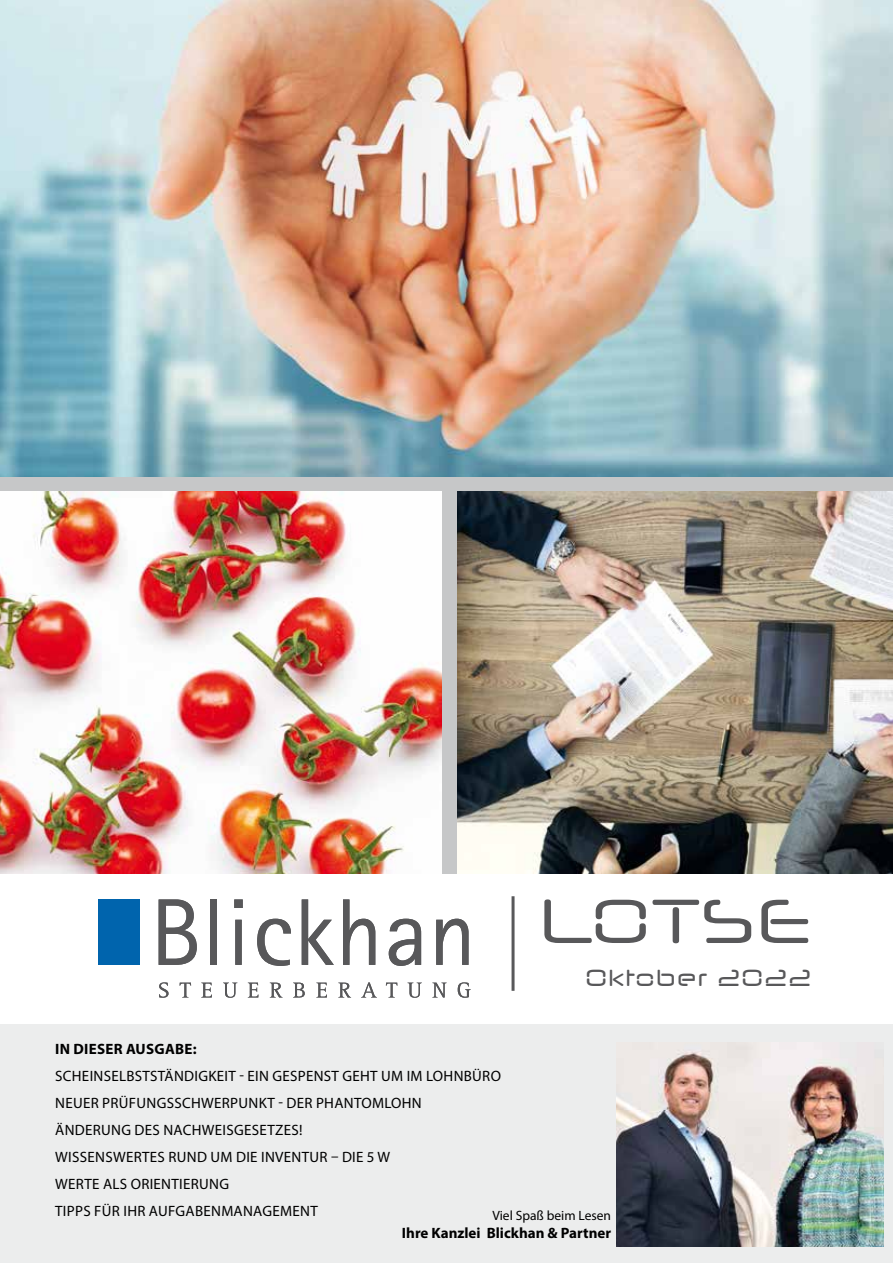
<style>
.page{position:relative;width:893px;height:1263px;background:#fff}
.page>*{position:absolute;margin:0;border:0;box-sizing:border-box;transform-origin:0 0}
.t1{font:97.5px "Neuropol Nova";color:#58585a}
.t2{font:36px "Neuropol Nova";color:#58585a}
.t3{font:15px/27px "Myriad Pro";letter-spacing:.02em;color:#000}
.t4{font:700 15px "Myriad Pro";color:#000}
.t5{font:700 15px "Myriad Pro";letter-spacing:.02em;color:#000}
.t6{font:13.5px "Myriad Pro";color:#000}
</style>
<div class="page">
<div style="left:0;top:1025px;width:893px;height:238px;background:#eceded"></div>
<hr style="left:512px;top:896px;width:3px;height:95px;background:#58585a">
<div style="left:99px;top:899px;width:41px;height:66px;background:#0064ad"></div>
<svg style="left:159px;top:899px;width:38px;height:66px"></svg>
<div style="left:211px;top:899px;width:6px;height:66px;background:#58585a"></div>
<svg style="left:234px;top:899px;width:9px;height:66px"></svg>
<svg style="left:257px;top:919px;width:34px;height:47px"></svg>
<svg style="left:302px;top:899px;width:32px;height:66px"></svg>
<svg style="left:343px;top:899px;width:32px;height:66px"></svg>
<svg style="left:389px;top:919px;width:32px;height:47px"></svg>
<svg style="left:436px;top:919px;width:32px;height:46px"></svg>
<svg style="left:159px;top:982px;width:10px;height:16px"></svg>
<svg style="left:180px;top:983px;width:11px;height:14px"></svg>
<svg style="left:201px;top:983px;width:11px;height:14px"></svg>
<svg style="left:223px;top:983px;width:14px;height:15px"></svg>
<svg style="left:248px;top:983px;width:10px;height:14px"></svg>
<svg style="left:270px;top:983px;width:12px;height:14px"></svg>
<svg style="left:293px;top:983px;width:12px;height:14px"></svg>
<svg style="left:316px;top:983px;width:11px;height:14px"></svg>
<svg style="left:338px;top:983px;width:13px;height:14px"></svg>
<svg style="left:362px;top:982px;width:14px;height:15px"></svg>
<svg style="left:386px;top:983px;width:11px;height:14px"></svg>
<svg style="left:408px;top:983px;width:14px;height:15px"></svg>
<svg style="left:432px;top:983px;width:15px;height:14px"></svg>
<svg style="left:458px;top:982px;width:13px;height:16px"></svg>
<img style="left:617px;top:1042px;width:266px;height:204px">
<div style="left:0;top:0;width:893px;height:874px;background:#c6c7c8"></div>
<img style="left:457px;top:491px;width:436px;height:383px">
<img style="left:0;top:0;width:893px;height:477px">
<img style="left:0;top:491px;width:441px;height:383px">
<h1 class="t1" style="left:539px;top:881px;width:275px">LOTSE</h1>
<h2 class="t2" style="left:585px;top:963px;width:229px">Oktober 2022</h2>
<p class="t5" style="left:55px;top:1039px;width:143px">IN DIESER AUSGABE:</p>
<p class="t3" style="left:55px;top:1062px;width:447px">SCHEINSELBSTSTÄNDIGKEIT - EIN GESPENST GEHT UM IM LOHNBÜRO NEUER PRÜFUNGSSCHWERPUNKT - DER PHANTOMLOHN ÄNDERUNG DES NACHWEISGESETZES!<br>WISSENSWERTES RUND UM DIE INVENTUR – DIE 5 W<br>WERTE ALS ORIENTIERUNG<br>TIPPS FÜR IHR AUFGABENMANAGEMENT</p>
<p class="t6" style="left:492px;top:1207px;width:120px">Viel Spaß beim Lesen</p>
<p class="t4" style="left:402px;top:1223px;width:211px">Ihre Kanzlei Blickhan &amp; Partner</p>
</div>
